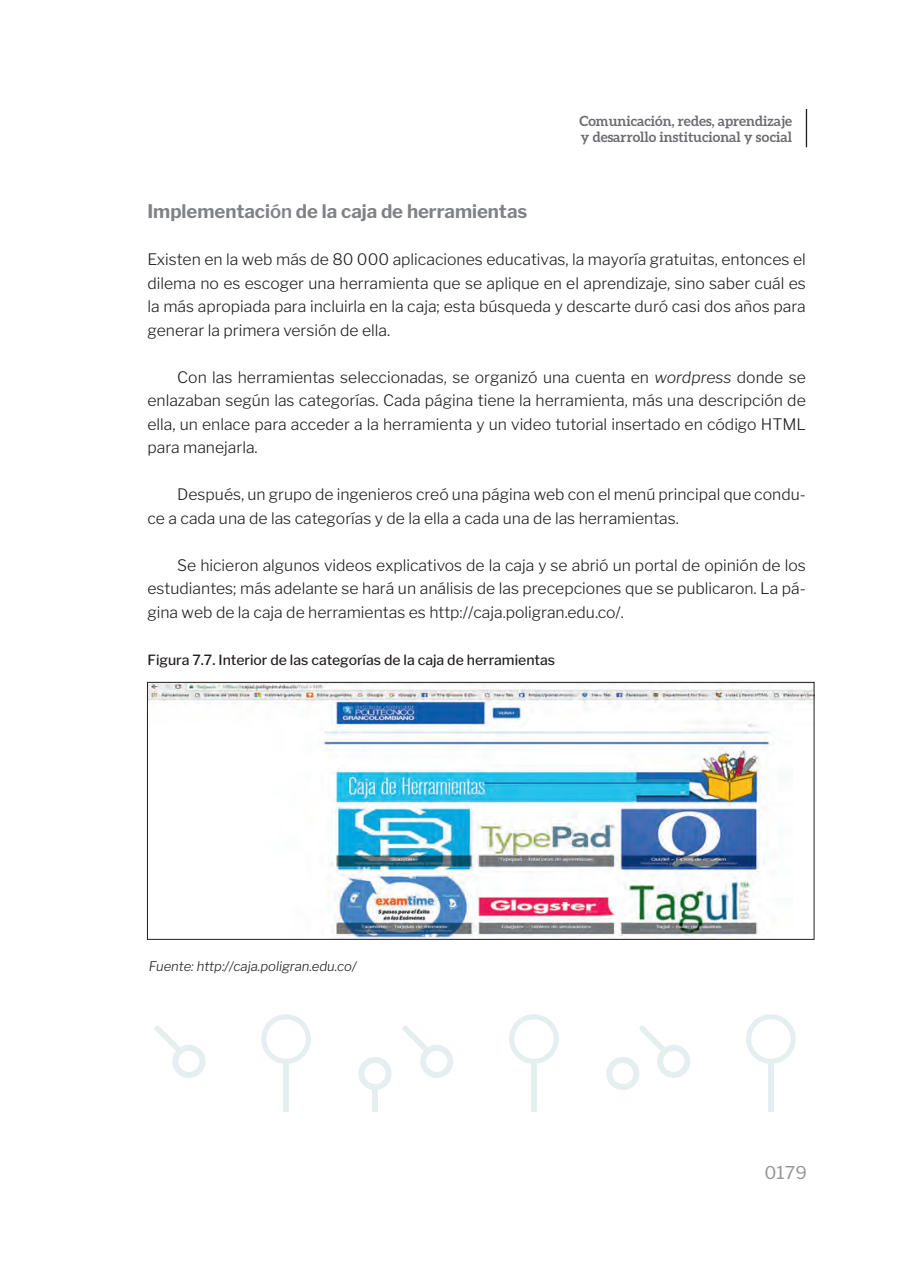
<style>
.page{position:relative;width:917px;height:1265px;background:#fff}
.page>*{position:absolute;margin:0;border:0;box-sizing:border-box;transform-origin:0 0}
.t1{font:700 18.55px "Libre Franklin";color:#808285}
.t2{font:17.5px "Libre Franklin";color:#939598}
.t3{font:300 15.75px/23.4px "Libre Franklin";color:#231f20;text-align:justify}
.t4{font:700 14px/15.8px "Aleo";color:#6c6d70}
.t5{font:500 14px "Libre Franklin";color:#231f20}
.t6{font:italic 300 13.12px "Libre Franklin";color:#231f20}
.s1{font-weight:600}
.s2{font-style:italic}
</style>
<div class="page">
<hr style="left:806px;top:109px;width:1px;height:38px;background:#231f20">
<img style="left:149px;top:684px;width:663px;height:253px">
<div style="left:147px;top:682px;width:667px;height:257px;border:1px solid #231f20"></div>
<svg style="left:261px;top:1014px;width:50px;height:49px"></svg>
<svg style="left:509px;top:1014px;width:50px;height:49px"></svg>
<svg style="left:746px;top:1014px;width:50px;height:49px"></svg>
<svg style="left:358px;top:1057px;width:34px;height:32px"></svg>
<div style="left:283px;top:1059px;width:6px;height:52px;background:#e6eff0"></div>
<div style="left:531px;top:1059px;width:6px;height:52px;background:#e6eff0"></div>
<div style="left:768px;top:1059px;width:6px;height:52px;background:#e6eff0"></div>
<div style="left:372px;top:1088px;width:6px;height:23px;background:#e6eff0"></div>
<svg style="left:155px;top:1026px;width:50px;height:51px"></svg>
<svg style="left:402px;top:1026px;width:51px;height:51px"></svg>
<svg style="left:606px;top:1026px;width:84px;height:63px"></svg>
<p class="t4" style="left:579px;top:113px;width:214px">Comunicación, redes, aprendizaje y desarrollo institucional y social</p>
<p class="t1" style="left:147px;top:200px;width:381px">Implementaci<span class="s1">ón</span> de la caja de herramientas</p>
<p class="t3" style="left:147px;top:247px;width:660px">Existen en la web más de 80 000 aplicaciones educativas, la mayoría gratuitas, entonces el dilema no es escoger una herramienta que se aplique en el aprendizaje, sino saber cuál es la más apropiada para incluirla en la caja; esta búsqueda y descarte duró casi dos años para generar la primera versión de ella.</p>
<p class="t3" style="left:147px;top:365px;width:660px;text-indent:30px">Con las herramientas seleccionadas, se organizó una cuenta en <span class="s2">wordpress</span> donde se enlazaban según las categorías. Cada página tiene la herramienta, más una descripción de ella, un enlace para acceder a la herramienta y un video tutorial insertado en código HTML para manejarla.</p>
<p class="t3" style="left:147px;top:482px;width:660px;text-indent:30px">Después, un grupo de ingenieros creó una página web con el menú principal que condu&shy;ce a cada una de las categorías y de la ella a cada una de las herramientas.</p>
<p class="t3" style="left:147px;top:553px;width:660px;text-indent:30px">Se hicieron algunos videos explicativos de la caja y se abrió un portal de opinión de los estudiantes; más adelante se hará un análisis de las precepciones que se publicaron. La pá&shy;gina web de la caja de herramientas es http://caja.poligran.edu.co/.</p>
<p class="t5" style="left:147px;top:651px;width:409px">Figura 7.7. Interior de las categorías de la caja de herramientas</p>
<p class="t6" style="left:149px;top:957px;width:209px">Fuente: http://caja.poligran.edu.co/</p>
<p class="t2" style="left:764px;top:1161px;width:44px">0179</p>
</div>
